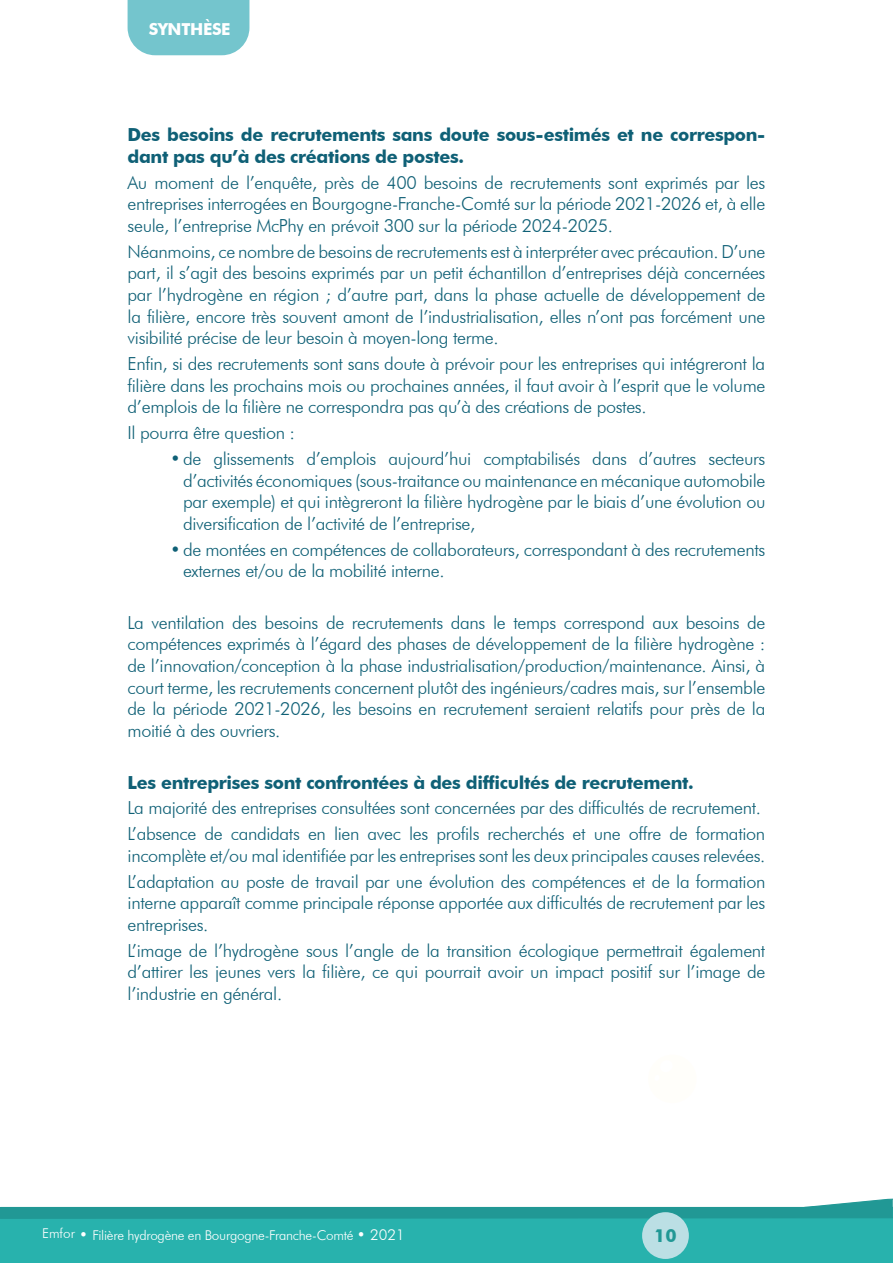
<style>
.page{position:relative;width:893px;height:1263px;background:#fff}
.page>*{position:absolute;margin:0;border:0;box-sizing:border-box;transform-origin:0 0}
.t1{font:300 18px/21.6px "Futura BT";letter-spacing:-.02em;color:#0f6076;text-align:justify}
.t2{font:700 18px/21.6px "Futura BT";letter-spacing:-.02em;color:#0f6076}
.t3{font:700 18px "Futura BT";color:#219895}
.t4{font:700 16.5px "Futura BT";letter-spacing:-.02em;color:#fff}
.t5{font:300 13.5px "Futura BT";letter-spacing:-.02em;color:#fff}
.s1{font-size:15px}
</style>
<div class="page">
<div style="left:0;top:1207px;width:893px;height:56px;background:#28b2ad"></div>
<svg style="left:0;top:1198px;width:893px;height:21px"></svg>
<div style="left:642px;top:1212px;width:47px;height:47px;background:#bbdfe4;border-radius:50%"></div>
<div style="left:128px;top:0;width:121px;height:55px;background:#74c5cd"></div>
<p class="t4" style="left:149px;top:19px;width:83px">SYNTHÈSE</p>
<p class="t2" style="left:128px;top:124px;width:639px">Des besoins de recrutements sans doute sous-estimés et ne correspon&shy;dant pas qu’à des créations de postes.</p>
<p class="t1" style="left:128px;top:171px;width:639px">Au moment de l’enquête, près de 400 besoins de recrutements sont exprimés par les entreprises interrogées en Bourgogne-Franche-Comté sur la période 2021-2026 et, à elle seule, l’entreprise McPhy en prévoit 300 sur la période 2024-2025.</p>
<p class="t1" style="left:128px;top:240px;width:639px">Néanmoins, ce nombre de besoins de recrutements est à interpréter avec précaution. D’une part, il s’agit des besoins exprimés par un petit échantillon d’entreprises déjà concernées par l’hydrogène en région ; d’autre part, dans la phase actuelle de développement de la filière, encore très souvent amont de l’industrialisation, elles n’ont pas forcément une visibilité précise de leur besoin à moyen-long terme.</p>
<p class="t1" style="left:128px;top:353px;width:639px">Enfin, si des recrutements sont sans doute à prévoir pour les entreprises qui intégreront la filière dans les prochains mois ou prochaines années, il faut avoir à l’esprit que le volume d’emplois de la filière ne correspondra pas qu’à des créations de postes.</p>
<p class="t1" style="left:128px;top:422px;width:169px">Il pourra être question :</p>
<p class="t1" style="left:183px;top:448px;width:584px;text-indent:-13px">•de glissements d’emplois aujourd’hui comptabilisés dans d’autres secteurs d’activités économiques (sous-traitance ou maintenance en mécanique automobile par exemple) et qui intègreront la filière hydrogène par le biais d’une évolution ou diversification de l’activité de l’entreprise,</p>
<p class="t1" style="left:183px;top:538px;width:584px;text-indent:-13px">•de montées en compétences de collaborateurs, correspondant à des recrutements externes et/ou de la mobilité interne.</p>
<p class="t1" style="left:128px;top:611px;width:639px">La ventilation des besoins de recrutements dans le temps correspond aux besoins de compétences exprimés à l’égard des phases de développement de la filière hydrogène : de l’innovation/conception à la phase industrialisation/production/maintenance. Ainsi, à court terme, les recrutements concernent plutôt des ingénieurs/cadres mais, sur l’ensemble de la période 2021-2026, les besoins en recrutement seraient relatifs pour près de la moitié à des ouvriers.</p>
<p class="t2" style="left:128px;top:771px;width:568px">Les entreprises sont confrontées à des difficultés de recrutement.</p>
<p class="t1" style="left:128px;top:795px;width:639px;line-height:25.8px">La majorité des entreprises consultées sont concernées par des difficultés de recrutement.<br>L’absence de candidats en lien avec les profils recherchés et une offre de formation</p>
<p class="t1" style="left:128px;top:842px;width:639px;line-height:25.8px">incomplète et/ou mal identifiée par les entreprises sont les deux principales causes relevées.<br>L’adaptation au poste de travail par une évolution des compétences et de la formation</p>
<p class="t1" style="left:128px;top:892px;width:639px">interne apparaît comme principale réponse apportée aux difficultés de recrutement par les entreprises.</p>
<p class="t1" style="left:128px;top:939px;width:639px">L’image de l’hydrogène sous l’angle de la transition écologique permettrait également d’attirer les jeunes vers la filière, ce qui pourrait avoir un impact positif sur l’image de l’industrie en général.</p>
<p class="t5" style="left:42px;top:1227px;width:364px">Emfor <span class="s1">•</span> Filière hydrogène en Bourgogne-Franche-Comté <span class="s1">• 2021</span></p>
<p class="t3" style="left:654px;top:1225px;width:24px">10</p>
</div>
